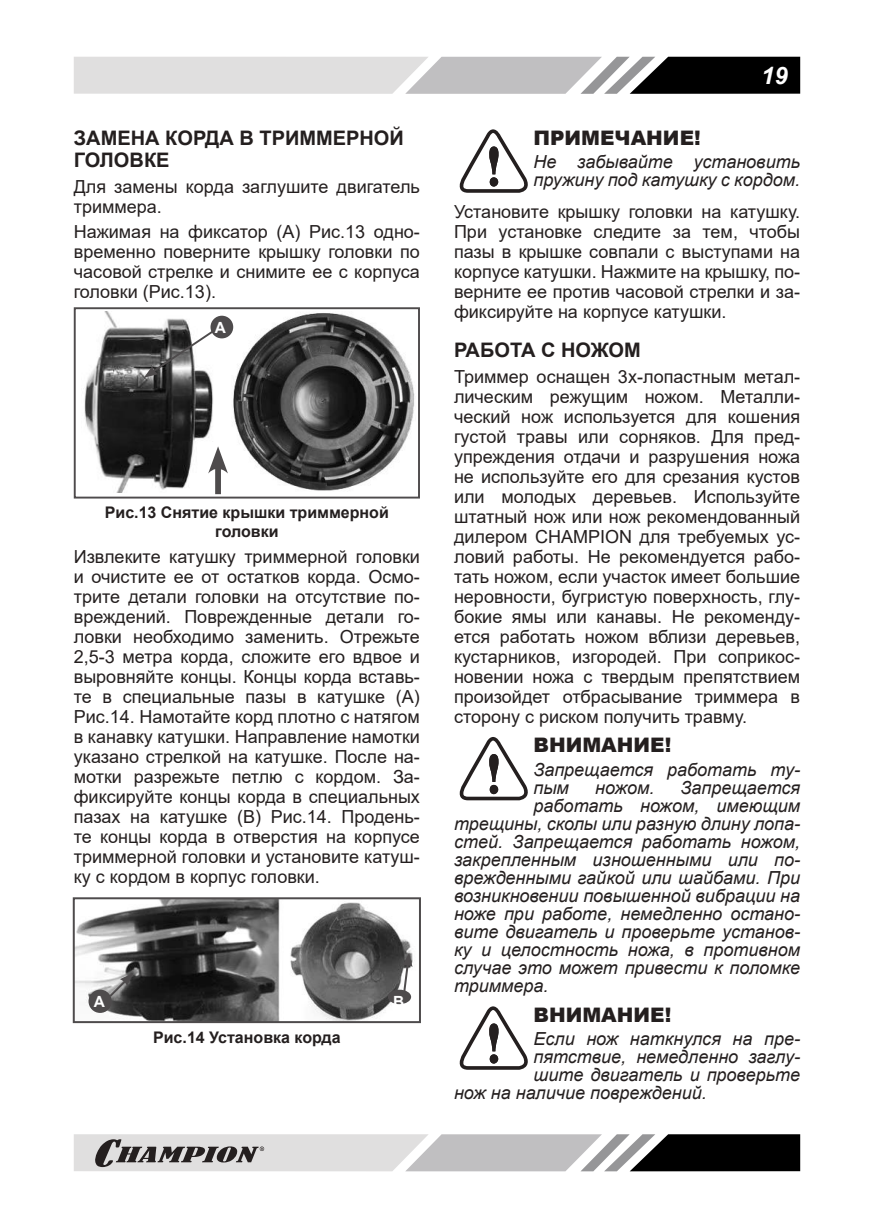
<style>
.page{position:relative;width:874px;height:1225px;background:#fff}
.page>*{position:absolute;margin:0;border:0;box-sizing:border-box;transform-origin:0 0}
.t1{font:italic 700 24px "Arial";color:#fff}
.t2{font:700 20px/22px "Arial";color:#241f1f}
.t3{font:900 20px "Arial";color:#241f1f}
.t4{font:18px/20px "Arial";color:#241f1f;text-align:justify}
.t5{font:italic 18px/18px "Arial";color:#241f1f}
.t6{font:700 16px/19.2px "Arial";color:#241f1f;text-align:center}
.t7{font:700 15.4px "Arial";color:#fff}
</style>
<div class="page">
<svg style="left:74px;top:57px;width:725px;height:37px;background:#aaa"></svg>
<svg style="left:74px;top:1134px;width:725px;height:37px;background:#9f9e9e"></svg>
<img style="left:84px;top:311px;width:134px;height:182px">
<img style="left:231px;top:313px;width:184px;height:178px">
<div style="left:74px;top:307px;width:346px;height:191px;border:2px solid #4e4b4c"></div>
<div style="left:210px;top:316px;width:23px;height:22px;background:#4e4b4c;border-radius:50%"></div>
<svg style="left:144px;top:328px;width:72px;height:50px"></svg>
<div style="left:215px;top:463px;width:6px;height:31px;background:#4e4b4c"></div>
<svg style="left:208px;top:446px;width:20px;height:27px"></svg>
<img style="left:76px;top:900px;width:337px;height:120px">
<div style="left:73px;top:897px;width:348px;height:126px;border:2px solid #4e4b4c"></div>
<div style="left:88px;top:989px;width:24px;height:24px;background:#4e4b4c;border-radius:50%"></div>
<div style="left:387px;top:989px;width:24px;height:15px;background:#4e4b4c;border-radius:50%"></div>
<svg style="left:107px;top:973px;width:26px;height:26px"></svg>
<svg style="left:401px;top:952px;width:11px;height:43px"></svg>
<svg style="left:459px;top:129px;width:69px;height:64px"></svg>
<svg style="left:459px;top:737px;width:69px;height:63px"></svg>
<svg style="left:459px;top:1006px;width:69px;height:63px"></svg>
<p class="t2" style="left:74px;top:127px;width:331px">ЗАМЕНА КОРДА В ТРИММЕРНОЙ<br>ГОЛОВКЕ</p>
<p class="t4" style="left:74px;top:176px;width:347px">Для замены корда заглушите двигатель триммера.</p>
<p class="t4" style="left:74px;top:222px;width:347px">Нажимая на фиксатор (А) Рис.13 одно&shy;временно поверните крышку головки по часовой стрелке и снимите ее с корпуса головки (Рис.13).</p>
<p class="t7" style="left:215px;top:316px;width:13px">А</p>
<p class="t6" style="left:105px;top:503px;width:285px">Рис.13 Снятие крышки триммерной головки</p>
<p class="t4" style="left:74px;top:546px;width:347px">Извлеките катушку триммерной головки и очистите ее от остатков корда. Осмо&shy;трите детали головки на отсутствие по&shy;вреждений. Поврежденные детали го&shy;ловки необходимо заменить. Отрежьте 2,5-3 метра корда, сложите его вдвое и выровняйте концы. Концы корда вставь&shy;те в специальные пазы в катушке (А)<br>Рис.14. Намотайте корд плотно с натягом в канавку катушки. Направление намотки указано стрелкой на катушке. После на&shy;мотки разрежьте петлю с кордом. За&shy;фиксируйте концы корда в специальных пазах на катушке (В) Рис.14. Продень&shy;те концы корда в отверстия на корпусе триммерной головки и установите катуш&shy;ку с кордом в корпус головки.</p>
<p class="t7" style="left:94px;top:990px;width:13px">А</p>
<p class="t7" style="left:393px;top:990px;width:13px">В</p>
<p class="t6" style="left:153px;top:1028px;width:189px">Рис.14 Установка корда</p>
<h1 class="t1" style="left:760px;top:59px;width:28px">19</h1>
<p class="t3" style="left:533px;top:123px;width:169px">ПРИМЕЧАНИЕ!</p>
<p class="t5" style="left:533px;top:153px;width:268px">Не забывайте установить пружину под катушку с кордом.</p>
<p class="t4" style="left:454px;top:201px;width:347px">Установите крышку головки на катушку.<br>При установке следите за тем, чтобы пазы в крышке совпали с выступами на корпусе катушки. Нажмите на крышку, по&shy;верните ее против часовой стрелки и за&shy;фиксируйте на корпусе катушки.</p>
<p class="t2" style="left:454px;top:339px;width:188px">РАБОТА С НОЖОМ</p>
<p class="t4" style="left:454px;top:366px;width:347px">Триммер оснащен 3х-лопастным метал&shy;лическим режущим ножом. Металли&shy;ческий нож используется для кошения густой травы или сорняков. Для пред&shy;упреждения отдачи и разрушения ножа не используйте его для срезания кустов или молодых деревьев. Используйте штатный нож или нож рекомендованный дилером CHAMPION для требуемых ус&shy;ловий работы. Не рекомендуется рабо&shy;тать ножом, если участок имеет большие неровности, бугристую поверхность, глу&shy;бокие ямы или канавы. Не рекоменду&shy;ется работать ножом вблизи деревьев, кустарников, изгородей. При соприкос&shy;новении ножа с твердым препятствием произойдет отбрасывание триммера в сторону с риском получить травму.</p>
<p class="t3" style="left:533px;top:730px;width:139px">ВНИМАНИЕ!</p>
<p class="t5" style="left:533px;top:761px;width:268px">Запрещается работать ту&shy;пым</p>
<p class="t5" style="left:594px;top:779px;width:61px">ножом.</p>
<p class="t5" style="left:680px;top:779px;width:121px">Запрещается</p>
<p class="t5" style="left:533px;top:797px;width:268px">работать ножом, имеющим</p>
<p class="t5" style="left:454px;top:815px;width:347px">трещины, сколы или разную длину лопа-</p>
<p class="t5" style="left:454px;top:833px;width:347px">стей. Запрещается работать ножом,</p>
<p class="t5" style="left:454px;top:851px;width:347px">закрепленным изношенными или по-</p>
<p class="t5" style="left:454px;top:869px;width:347px">врежденными гайкой или шайбами. При</p>
<p class="t5" style="left:454px;top:887px;width:347px">возникновении повышенной вибрации на</p>
<p class="t5" style="left:454px;top:905px;width:347px">ноже при работе, немедленно остано-</p>
<p class="t5" style="left:454px;top:923px;width:347px">вите двигатель и проверьте установ-</p>
<p class="t5" style="left:454px;top:941px;width:347px">ку и целостность ножа, в противном</p>
<p class="t5" style="left:454px;top:959px;width:347px">случае это может привести к поломке</p>
<p class="t5" style="left:454px;top:977px;width:96px">триммера.</p>
<p class="t3" style="left:533px;top:1000px;width:139px">ВНИМАНИЕ!</p>
<p class="t5" style="left:533px;top:1030px;width:268px">Если нож наткнулся на пре-</p>
<p class="t5" style="left:533px;top:1048px;width:268px">пятствие, немедленно заглу-</p>
<p class="t5" style="left:533px;top:1066px;width:268px">шите двигатель и проверьте</p>
<p class="t5" style="left:454px;top:1084px;width:254px">нож на наличие повреждений.</p>
</div>
